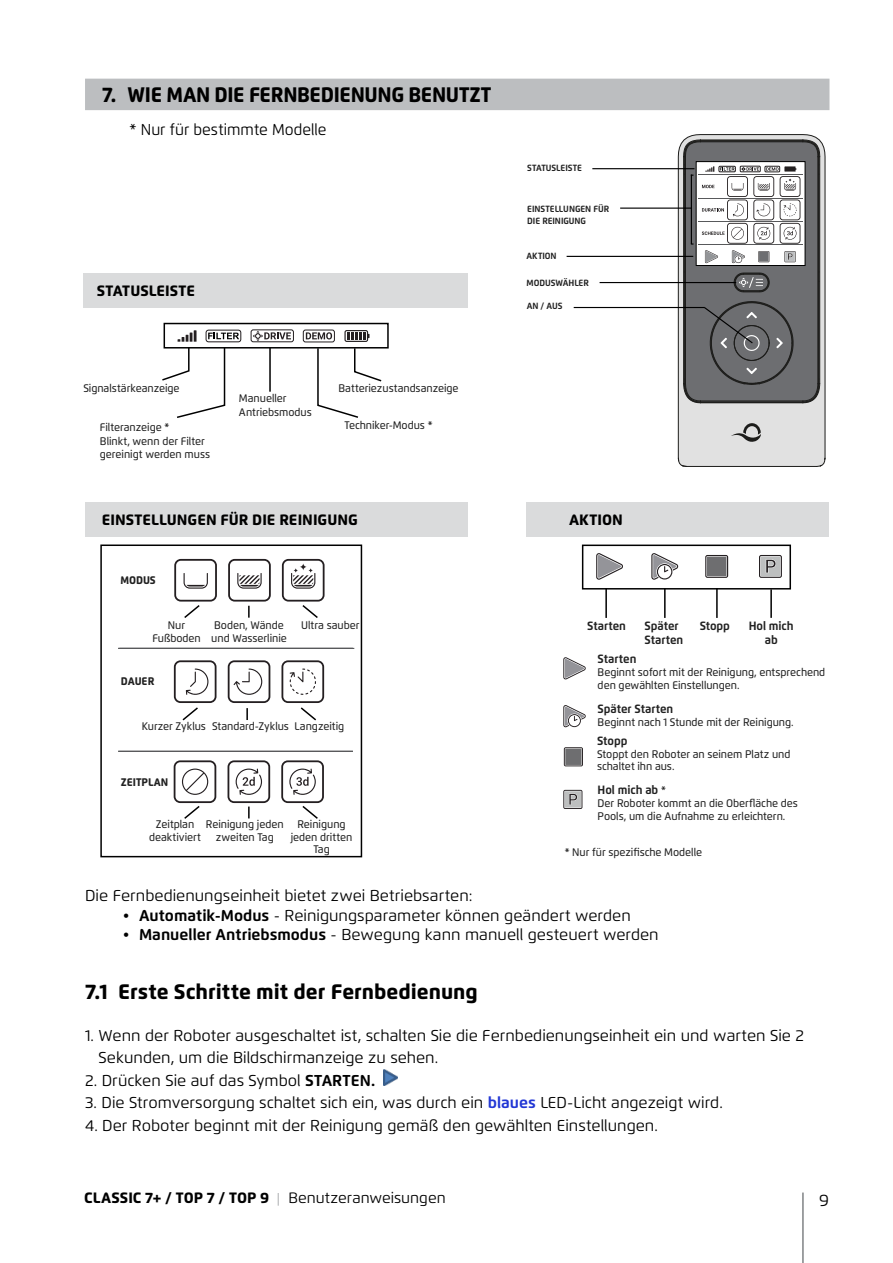
<style>
.page{position:relative;width:893px;height:1263px;background:#fff}
.page>*{position:absolute;margin:0;border:0;box-sizing:border-box;transform-origin:0 0}
.t1{font:800 21px "Flexo";letter-spacing:-.005em;color:#000}
.t2{font:800 21px "Flexo";letter-spacing:-.005em;color:#000;scale:.95 1}
.t3{font:16.5px "Flexo";color:#000}
.t4{font:15.75px/22.5px "Flexo";color:#000}
.t5{font:15.75px "Flexo";color:#000;scale:.95 1}
.t6{font:800 15px "Flexo";color:#000}
.t7{font:700 12px/14.7px "Flexo";letter-spacing:-.005em;color:#212121;scale:.95 1}
.t8{font:500 10.95px/12.8px "Flexo";letter-spacing:-.005em;color:#212121;scale:.95 1}
.t9{font:800 10.95px "Flexo";letter-spacing:-.005em;color:#212121;scale:.95 1}
.t10{font:700 9px/12px "Flexo";letter-spacing:-.005em;color:#212121;scale:.95 1}
.s1{font-weight:500;font-size:10.95px}
.s2{font-weight:700}
.s3{font-weight:700;color:#2136d5}
.s4{font-weight:300;font-size:13.5px;color:#939598}
.s5{font-weight:400}
</style>
<div class="page">
<hr style="left:802px;top:1192px;width:2px;height:71px;background:#808285">
<div style="left:85px;top:79px;width:744px;height:31px;background:#bcbec0"></div>
<img style="left:383px;top:1069px;width:14px;height:16px">
<div style="left:85px;top:502px;width:383px;height:35px;background:#dadbdc"></div>
<div style="left:527px;top:502px;width:302px;height:35px;background:#dadbdc"></div>
<svg style="left:759px;top:555px;width:23px;height:23px"></svg>
<svg style="left:705px;top:555px;width:23px;height:23px"></svg>
<svg style="left:651px;top:553px;width:28px;height:27px"></svg>
<svg style="left:596px;top:553px;width:27px;height:27px"></svg>
<div style="left:582px;top:544px;width:209px;height:45px;border:2px solid #000"></div>
<svg style="left:563px;top:790px;width:19px;height:19px"></svg>
<svg style="left:564px;top:747px;width:19px;height:19px"></svg>
<svg style="left:563px;top:705px;width:23px;height:23px"></svg>
<svg style="left:563px;top:657px;width:23px;height:23px"></svg>
<div style="left:100px;top:544px;width:262px;height:313px;border:2px solid #000"></div>
<hr style="left:118px;top:648px;width:235px;height:1px;background:#58595b">
<hr style="left:118px;top:751px;width:235px;height:1px;background:#58595b">
<hr style="left:664px;top:588px;width:2px;height:30px;background:#000">
<hr style="left:605px;top:588px;width:2px;height:30px;background:#000">
<hr style="left:716px;top:588px;width:2px;height:30px;background:#000">
<hr style="left:770px;top:589px;width:2px;height:29px;background:#000">
<svg style="left:174px;top:559px;width:43px;height:59px"></svg>
<svg style="left:282px;top:559px;width:43px;height:59px"></svg>
<svg style="left:228px;top:559px;width:43px;height:59px"></svg>
<hr style="left:120px;top:648px;width:234px;height:1px;background:#58595b">
<svg style="left:174px;top:660px;width:43px;height:61px"></svg>
<svg style="left:281px;top:660px;width:43px;height:61px"></svg>
<svg style="left:228px;top:660px;width:42px;height:60px"></svg>
<svg style="left:174px;top:760px;width:42px;height:59px"></svg>
<svg style="left:281px;top:760px;width:43px;height:59px"></svg>
<svg style="left:228px;top:760px;width:42px;height:58px"></svg>
<div style="left:84px;top:273px;width:384px;height:35px;background:#dadbdc"></div>
<div style="left:303px;top:330px;width:32px;height:12px;border:1px solid #241f21;border-radius:2px"></div>
<div style="left:251px;top:330px;width:43px;height:12px;border:1px solid #241f21;border-radius:2px"></div>
<svg style="left:253px;top:331px;width:38px;height:10px"></svg>
<div style="left:164px;top:323px;width:225px;height:25px;border:2px solid #000"></div>
<svg style="left:162px;top:330px;width:79px;height:88px"></svg>
<svg style="left:306px;top:330px;width:77px;height:88px"></svg>
<hr style="left:269px;top:347px;width:2px;height:45px;background:#000">
<svg style="left:677px;top:134px;width:149px;height:333px;background:#d5d5d5"></svg>
<svg style="left:816px;top:458px;width:10px;height:9px"></svg>
<svg style="left:678px;top:458px;width:9px;height:9px"></svg>
<svg style="left:731px;top:423px;width:30px;height:19px"></svg>
<hr style="left:620px;top:208px;width:72px;height:1px;background:#000">
<hr style="left:600px;top:282px;width:136px;height:1px;background:#000">
<hr style="left:592px;top:168px;width:102px;height:1px;background:#000">
<hr style="left:574px;top:307px;width:131px;height:1px;background:#000">
<svg style="left:683px;top:139px;width:137px;height:264px"></svg>
<hr style="left:567px;top:256px;width:126px;height:1px;background:#000">
<h1 class="t2" style="left:102px;top:81px;width:411px">7. WIE MAN DIE FERNBEDIENUNG BENUTZT</h1>
<h3 class="t5" style="left:130px;top:120px;width:209px">* Nur für bestimmte Modelle</h3>
<h3 class="t6" style="left:97px;top:282px;width:100px">STATUSLEISTE</h3>
<p class="t8" style="left:83px;top:382px;width:103px">Signalstärkeanzeige</p>
<p class="t8" style="left:100px;top:420px;width:117px;line-height:13.5px">Filteranzeige *<br>Blinkt, wenn der Filter gereinigt werden muss</p>
<p class="t8" style="left:344px;top:419px;width:94px">Techniker-Modus *</p>
<p class="t8" style="left:338px;top:382px;width:128px">Batteriezustandsanzeige</p>
<p class="t8" style="left:239px;top:391px;width:78px;line-height:13.5px">Manueller<br>Antriebsmodus</p>
<p class="t10" style="left:527px;top:161px;width:59px">STATUSLEISTE</p>
<p class="t10" style="left:527px;top:202px;width:88px">EINSTELLUNGEN FÜR<br>DIE REINIGUNG</p>
<p class="t10" style="left:527px;top:250px;width:33px">AKTION</p>
<p class="t10" style="left:527px;top:276px;width:67px">MODUSWÄHLER</p>
<p class="t10" style="left:527px;top:300px;width:39px">AN / AUS</p>
<h3 class="t6" style="left:102px;top:511px;width:258px">EINSTELLUNGEN FÜR DIE REINIGUNG</h3>
<h3 class="t6" style="left:569px;top:511px;width:55px">AKTION</h3>
<p class="t9" style="left:120px;top:573px;width:39px">MODUS</p>
<p class="t8" style="left:152px;top:619px;width:53px;text-align:center">Nur<br>Fußboden</p>
<p class="t8" style="left:301px;top:619px;width:63px">Ultra sauber</p>
<p class="t8" style="left:211px;top:619px;width:81px">Boden, Wände und Wasserlinie</p>
<p class="t9" style="left:121px;top:674px;width:37px">DAUER</p>
<p class="t8" style="left:142px;top:720px;width:215px">Kurzer Zyklus Standard-Zyklus Langzeitig</p>
<p class="t9" style="left:121px;top:775px;width:51px">ZEITPLAN</p>
<p class="t8" style="left:149px;top:818px;width:56px;text-align:center">Zeitplan deaktiviert</p>
<p class="t8" style="left:291px;top:818px;width:66px;text-align:center">Reinigung jeden dritten<br>Tag</p>
<p class="t8" style="left:206px;top:818px;width:83px;text-align:center">Reinigung jeden zweiten Tag</p>
<p class="t7" style="left:587px;top:618px;width:42px">Starten</p>
<p class="t7" style="left:645px;top:618px;width:42px">Später<br>Starten</p>
<p class="t7" style="left:700px;top:618px;width:33px">Stopp</p>
<p class="t7" style="left:749px;top:618px;width:49px;text-align:center">Hol mich ab</p>
<p class="t7" style="left:598px;top:652px;width:42px">Starten</p>
<p class="t8" style="left:598px;top:666px;width:241px">Beginnt sofort mit der Reinigung, entsprechend den gewählten Einstellungen.</p>
<p class="t7" style="left:598px;top:702px;width:81px">Später Starten</p>
<p class="t8" style="left:598px;top:716px;width:208px">Beginnt nach 1 Stunde mit der Reinigung.</p>
<p class="t7" style="left:597px;top:733px;width:33px">Stopp</p>
<p class="t8" style="left:597px;top:747px;width:205px">Stoppt den Roboter an seinem Platz und schaltet ihn aus.</p>
<p class="t7" style="left:598px;top:783px;width:73px">Hol mich ab <span class="s1">*</span></p>
<p class="t8" style="left:598px;top:797px;width:212px">Der Roboter kommt an die Oberfläche des<br>Pools, um die Aufnahme zu erleichtern.</p>
<p class="t8" style="left:565px;top:846px;width:146px">* Nur für spezifische Modelle</p>
<h3 class="t4" style="left:85px;top:884px;width:389px">Die Fernbedienungseinheit bietet zwei Betriebsarten:</h3>
<h3 class="t4" style="left:123px;top:904px;width:509px">• <span class="s2">Automatik-Modus</span> - Reinigungsparameter können geändert werden</h3>
<h3 class="t4" style="left:123px;top:923px;width:537px">• <span class="s2">Manueller Antriebsmodus</span> - Bewegung kann manuell gesteuert werden</h3>
<h1 class="t1" style="left:85px;top:978px;width:394px">7.1 Erste Schritte mit der Fernbedienung</h1>
<h3 class="t4" style="left:99px;top:1024px;width:707px;text-indent:-13px">1. Wenn der Roboter ausgeschaltet ist, schalten Sie die Fernbedienungseinheit ein und warten Sie 2<br>Sekunden, um die Bildschirmanzeige zu sehen.</h3>
<h3 class="t4" style="left:85px;top:1069px;width:292px">2. Drücken Sie auf das Symbol <span class="s2">STARTEN.</span></h3>
<h3 class="t4" style="left:85px;top:1091px;width:639px">3. Die Stromversorgung schaltet sich ein, was durch ein <span class="s3">blaues</span> LED-Licht angezeigt wird.</h3>
<h3 class="t4" style="left:85px;top:1114px;width:574px">4. Der Roboter beginnt mit der Reinigung gemäß den gewählten Einstellungen.</h3>
<h3 class="t6" style="left:84px;top:1188px;width:363px">CLASSIC 7+ / TOP 7 / TOP 9 <span class="s4">|</span> <span class="s5">Benutzeranweisungen</span></h3>
<h2 class="t3" style="left:819px;top:1190px;width:11px">9</h2>
</div>
